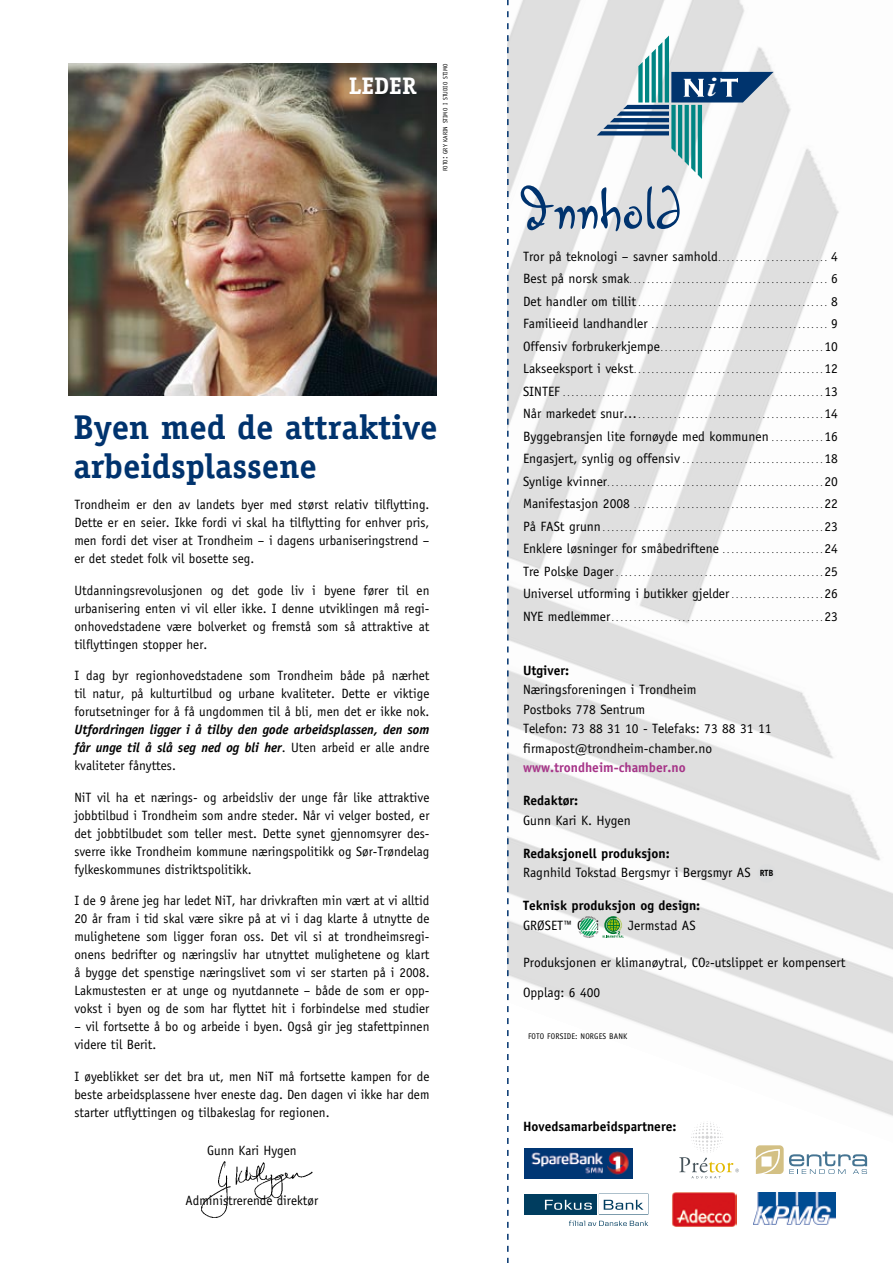
<style>
.page{position:relative;width:893px;height:1263px;background:#fff}
.page>*{position:absolute;margin:0;border:0;box-sizing:border-box;transform-origin:0 0}
.t1{font:76.5px "P22 Hopper Josephine";color:#00336e}
.t2{font:700 34.5px/39px "Officina Serif Std";color:#00336e}
.t3{font:italic 700 27px "Times LT Std";color:#fff;scale:1.25 1}
.t4{font:700 24px "Officina Serif Std";color:#fff}
.t5{font:13.5px/18px "Officina Sans Std";color:#000}
.t6{font:italic 700 13.5px/18px "Officina Sans Std";color:#000;text-align:justify}
.t7{font:700 13.5px "Officina Sans Std";color:#000}
.t8{font:700 13.5px "Officina Sans Std";color:#a63488}
.t9{font:700 9px "Officina Sans Std";color:#000}
.t10{font:8.25px "Officina Sans Std";letter-spacing:.02em;color:#000}
.t11{font:7.5px "Officina Sans Std";color:#000}
.t12{font:6.3px "Officina Sans Std";color:#000}
.s1{font-size:9px}
.s2{font-weight:400;font-style:normal}
.s3{font-size:7.5px}
.s4{font-size:13.5px}
</style>
<div class="page">
<img style="left:509px;top:0;width:384px;height:1116px">
<svg style="left:597px;top:36px;width:176px;height:143px"></svg>
<img style="left:524px;top:1148px;width:109px;height:30px">
<svg style="left:679px;top:1123px;width:60px;height:55px"></svg>
<img style="left:754px;top:1193px;width:81px;height:32px">
<img style="left:672px;top:1192px;width:64px;height:35px">
<div style="left:524px;top:1194px;width:73px;height:20px;background:#003d5f"></div>
<svg style="left:545px;top:1200px;width:47px;height:10px"></svg>
<svg style="left:603px;top:1199px;width:41px;height:11px"></svg>
<svg style="left:569px;top:1220px;width:79px;height:6px"></svg>
<svg style="left:507px;top:0;width:2px;height:1263px"></svg>
<img style="left:68px;top:64px;width:369px;height:331px">
<img style="left:201px;top:1161px;width:112px;height:57px">
<svg style="left:579px;top:916px;width:45px;height:22px"></svg>
<div style="left:757px;top:864px;width:19px;height:18px;background:#dcddde;border-radius:50%"></div>
<svg style="left:756px;top:1145px;width:111px;height:29px"></svg>
<h3 class="t4" style="left:349px;top:71px;width:69px">Leder</h3>
<p class="t12" style="left:441px;top:171px;width:109px;rotate:-90deg">foto<span class="s1">:</span> gry karin stimo i studio stimo</p>
<h2 class="t2" style="left:73px;top:408px;width:366px">Byen med de attraktive arbeidsplassene</h2>
<p class="t5" style="left:74px;top:496px;width:357px">Trondheim er den av landets byer med størst relativ tilflytting.<br>Dette er en seier. Ikke fordi vi skal ha tilflytting for enhver pris, men fordi det viser at Trondheim – i dagens urbaniseringstrend – er det stedet folk vil bosette seg.</p>
<p class="t5" style="left:74px;top:581px;width:357px;text-align:justify">Utdanningsrevolusjonen og det gode liv i byene fører til en urbanisering enten vi vil eller ikke. I denne utviklingen må regi&shy;onhovedstadene være bolverket og fremstå som så attraktive at tilflyttingen stopper her.</p>
<p class="t5" style="left:74px;top:667px;width:357px;text-align:justify">I dag byr regionhovedstadene som Trondheim både på nærhet til natur, på kulturtilbud og urbane kvaliteter. Dette er viktige forutsetninger for å få ungdommen til å bli, men det er ikke nok.</p>
<p class="t6" style="left:74px;top:721px;width:357px">Utfordringen ligger i å tilby den gode arbeidsplassen, den som får unge til å slå seg ned og bli her<span class="s2">. Uten arbeid er alle andre kvaliteter fånyttes.</span></p>
<p class="t5" style="left:74px;top:788px;width:357px;text-align:justify">NiT vil ha et nærings- og arbeidsliv der unge får like attraktive jobbtilbud i Trondheim som andre steder. Når vi velger bosted, er det jobbtilbudet som teller mest. Dette synet gjennomsyrer des&shy;sverre ikke Trondheim kommune næringspolitikk og Sør-Trøndelag fylkeskommunes distriktspolitikk.</p>
<p class="t5" style="left:74px;top:892px;width:357px">I de 9 årene jeg har ledet NiT, har drivkraften min vært at vi alltid 20 år fram i tid skal være sikre på at vi i dag klarte å utnytte de mulighetene som ligger foran oss. Det vil si at trondheimsregi&shy;onens bedrifter og næringsliv har utnyttet mulighetene og klart å bygge det spenstige næringslivet som vi ser starten på i 2008.<br>Lakmustesten er at unge og nyutdannete – både de som er opp&shy;vokst i byen og de som har flyttet hit i forbindelse med studier</p>
<p class="t5" style="left:74px;top:1018px;width:357px">– vil fortsette å bo og arbeide i byen. Også gir jeg stafettpinnen videre til Berit.</p>
<p class="t5" style="left:74px;top:1067px;width:357px;text-align:justify">I øyeblikket ser det bra ut, men NiT må fortsette kampen for de beste arbeidsplassene hver eneste dag. Den dagen vi ikke har dem starter utflyttingen og tilbakeslag for regionen.</p>
<p class="t5" style="left:207px;top:1141px;width:91px">Gunn Kari Hygen</p>
<p class="t5" style="left:186px;top:1192px;width:134px">Administrerende direktør</p>
<h3 class="t3" style="left:708px;top:71px;width:9px">i</h3>
<h1 class="t1" style="left:519px;top:176px;width:165px">Innhold</h1>
<p class="t5" style="left:523px;top:247px;width:316px">Tror på teknologi – savner samhold <span class="s3">. . . . . . . . . . . . . . . . . . . . . . . . .</span> 4</p>
<p class="t11" style="left:523px;top:276px;width:316px"><span class="s4">Best på norsk smak</span> . . . . . . . . . . . . . . . . . . . . . . . . . . . . . . . . . . . . . . . . . . . . . <span class="s4">6</span></p>
<p class="t11" style="left:523px;top:299px;width:316px"><span class="s4">Det handler om tillit</span> ........................................... <span class="s4">8</span></p>
<p class="t11" style="left:523px;top:321px;width:316px"><span class="s4">Familieeid landhandler</span> ........................................ <span class="s4">9</span></p>
<p class="t11" style="left:523px;top:344px;width:316px"><span class="s4">Offensiv forbrukerkjempe</span> . . . . . . . . . . . . . . . . . . . . . . . . . . . . . . . . . . . . <span class="s4">10</span></p>
<p class="t11" style="left:523px;top:366px;width:316px"><span class="s4">Lakseeksport i vekst</span> . . . . . . . . . . . . . . . . . . . . . . . . . . . . . . . . . . . . . . . . . . <span class="s4">12</span></p>
<p class="t11" style="left:523px;top:389px;width:316px"><span class="s4">Sintef</span> .......................................................... <span class="s4">13</span></p>
<p class="t11" style="left:523px;top:411px;width:316px"><span class="s4">Når markedet snur…</span> . . . . . . . . . . . . . . . . . . . . . . . . . . . . . . . . . . . . . . . . . <span class="s4">14</span></p>
<p class="t5" style="left:523px;top:427px;width:316px">Byggebransjen lite fornøyde med kommunen <span class="s3">. . . . . . . . . . .</span> 16</p>
<p class="t11" style="left:523px;top:456px;width:316px"><span class="s4">Engasjert, synlig og offensiv</span> ............................... <span class="s4">18</span></p>
<p class="t11" style="left:523px;top:479px;width:316px"><span class="s4">Synlige kvinner</span> . . . . . . . . . . . . . . . . . . . . . . . . . . . . . . . . . . . . . . . . . . . . . . . . <span class="s4">20</span></p>
<p class="t11" style="left:523px;top:501px;width:316px"><span class="s4">Manifestasjon 2008</span> .......................................... <span class="s4">22</span></p>
<p class="t11" style="left:523px;top:524px;width:316px"><span class="s4">På FASt grunn</span> ................................................. <span class="s4">23</span></p>
<p class="t5" style="left:523px;top:540px;width:316px">Enklere løsninger for småbedriftene <span class="s3">. . . . . . . . . . . . . . . . . . . . . .</span> 24</p>
<p class="t11" style="left:523px;top:569px;width:316px"><span class="s4">Tre Polske Dager</span> .............................................. <span class="s4">25</span></p>
<p class="t5" style="left:523px;top:585px;width:316px">Universel utforming i butikker gjelder <span class="s3">. . . . . . . . . . . . . . . . . . . .</span> 26</p>
<p class="t11" style="left:523px;top:614px;width:316px"><span class="s4">NYE medlemmer</span> . . . . . . . . . . . . . . . . . . . . . . . . . . . . . . . . . . . . . . . . . . . . . . . <span class="s4">23</span></p>
<p class="t7" style="left:523px;top:662px;width:48px">Utgiver:</p>
<p class="t5" style="left:523px;top:680px;width:250px;line-height:19.5px">Næringsforeningen i Trondheim<br>Postboks 778 Sentrum<br>Telefon: 73 88 31 10 - Telefaks: 73 88 31 11 firmapost@trondheim-chamber. no</p>
<p class="t8" style="left:523px;top:759px;width:164px">www.trondheim-chamber.no</p>
<p class="t7" style="left:523px;top:792px;width:57px">Redaktør:</p>
<p class="t5" style="left:523px;top:811px;width:109px">Gunn Kari K. Hygen</p>
<p class="t7" style="left:523px;top:845px;width:148px">Redaksjonell produksjon:</p>
<p class="t5" style="left:523px;top:864px;width:222px">Ragnhild Tokstad Bergsmyr i Bergsmyr AS</p>
<p class="t7" style="left:523px;top:897px;width:179px">Teknisk produksjon og design:</p>
<p class="t5" style="left:523px;top:916px;width:78px">Grøset™ Guri</p>
<p class="t5" style="left:628px;top:916px;width:69px">Jermstad as</p>
<p class="t5" style="left:523px;top:954px;width:324px">Produksjonen er klimanøytral, CO<span class="s1">2</span>-utslippet er kompensert</p>
<p class="t5" style="left:523px;top:984px;width:79px">Opplag: 6 400</p>
<p class="t9" style="left:760px;top:867px;width:15px">RTB</p>
<p class="t10" style="left:528px;top:1031px;width:101px">Foto forside: Norges Ban k</p>
<p class="t7" style="left:523px;top:1118px;width:155px">Hovedsamarbeidspartnere:</p>
</div>
